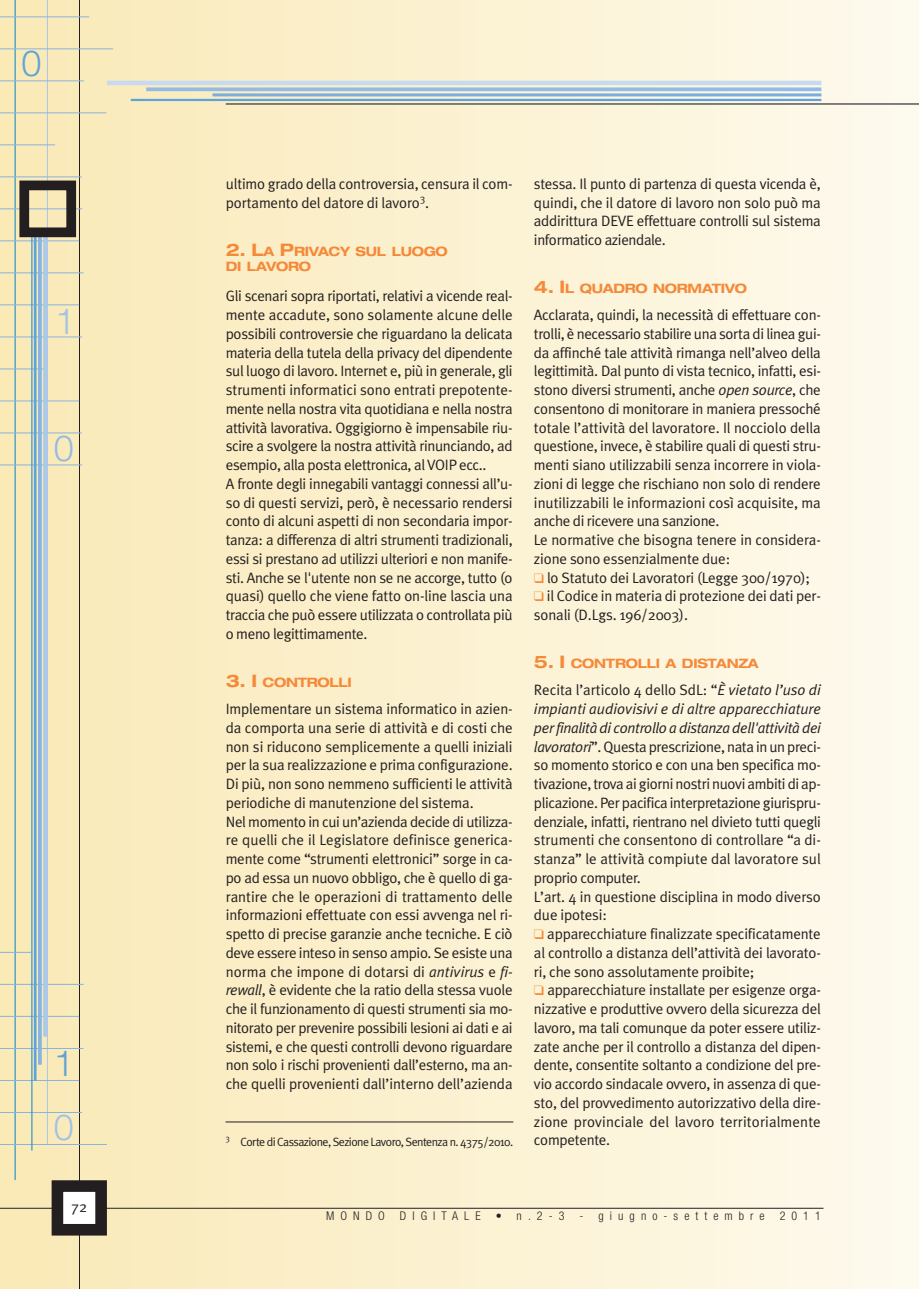
<style>
.page{position:relative;width:919px;height:1289px;background:#fff}
.page>*{position:absolute;margin:0;border:0;box-sizing:border-box;transform-origin:0 0}
.t1{font:300 36px "Helvetica Neue";color:#60a3d8}
.t2{font:300 36px "Helvetica Neue";color:#a1c2e6}
.t3{font:300 36px "Helvetica Neue";color:#94bbe3}
.t4{font:15px/18.8px "Meta Plus Normal";letter-spacing:-.02em;color:#231f20}
.t5{font:700 expanded 12.9px/15px "Helvetica Neue";letter-spacing:-.02em;color:#f58938}
.t6{font:12px "Meta Plus Normal";letter-spacing:-.05em;color:#231f20}
.t7{font:300 condensed 12px "Helvetica Neue";letter-spacing:.505em;color:#231f20}
.s1{font-size:17.25px}
.s2{font-style:italic}
.s3{color:#f58938}
</style>
<div class="page">
<div style="left:906px;top:0;width:12px;height:1288px;background:#fdfaef"></div>
<div style="left:0;top:0;width:906px;height:1288px;background:linear-gradient(to right,#f8e8b6,#fefaed)"></div>
<hr style="left:47px;top:0;width:1px;height:1143px;background:#acc9e9">
<hr style="left:0;top:1207px;width:823px;height:1px;background:#231f20">
<hr style="left:107px;top:81px;width:714px;height:4px;background:#c6daf0">
<svg style="left:146px;top:87px;width:675px;height:4px;background:#9fc0e1"></svg>
<hr style="left:131px;top:99px;width:690px;height:2px;background:#60a3d8">
<hr style="left:15px;top:0;width:1px;height:1179px;background:#0085c9">
<hr style="left:79px;top:0;width:1px;height:1288px;background:#231f20">
<hr style="left:0;top:17px;width:89px;height:1px;background:#87b5e0">
<hr style="left:0;top:48px;width:113px;height:1px;background:#87b5e0">
<hr style="left:0;top:80px;width:84px;height:1px;background:#87b5e0">
<hr style="left:0;top:112px;width:106px;height:1px;background:#87b5e0">
<hr style="left:0;top:144px;width:55px;height:1px;background:#87b5e0">
<hr style="left:0;top:176px;width:82px;height:1px;background:#87b5e0">
<hr style="left:0;top:208px;width:82px;height:1px;background:#87b5e0">
<hr style="left:0;top:240px;width:79px;height:1px;background:#87b5e0">
<hr style="left:0;top:272px;width:84px;height:1px;background:#87b5e0">
<hr style="left:0;top:304px;width:79px;height:1px;background:#87b5e0">
<hr style="left:0;top:336px;width:82px;height:1px;background:#87b5e0">
<hr style="left:0;top:368px;width:44px;height:1px;background:#87b5e0">
<hr style="left:0;top:400px;width:79px;height:1px;background:#87b5e0">
<hr style="left:0;top:432px;width:82px;height:1px;background:#87b5e0">
<hr style="left:0;top:464px;width:82px;height:1px;background:#87b5e0">
<hr style="left:0;top:952px;width:31px;height:1px;background:#87b5e0">
<hr style="left:0;top:984px;width:84px;height:1px;background:#87b5e0">
<hr style="left:0;top:1015px;width:79px;height:1px;background:#87b5e0">
<hr style="left:0;top:1048px;width:83px;height:1px;background:#87b5e0">
<hr style="left:0;top:1080px;width:79px;height:1px;background:#87b5e0">
<hr style="left:0;top:1112px;width:82px;height:1px;background:#87b5e0">
<hr style="left:0;top:1144px;width:107px;height:1px;background:#87b5e0">
<svg style="left:38px;top:237px;width:4px;height:827px;background:#8db7dd"></svg>
<hr style="left:34px;top:232px;width:3px;height:848px;background:#60a3d8">
<hr style="left:31px;top:235px;width:1px;height:915px;background:#178dce">
<div style="left:57px;top:1185px;width:44px;height:44px;background:#fff"></div>
<div style="left:52px;top:1180px;width:55px;height:55px;border:12px solid #231f20"></div>
<hr style="left:226px;top:103px;width:692px;height:2px;background:#57585a">
<div style="left:43px;top:232px;width:5px;height:804px;background:#acc9e9"></div>
<hr style="left:212px;top:93px;width:609px;height:3px;background:#79aede">
<div style="left:19px;top:180px;width:57px;height:57px;border:10px solid #231f20"></div>
<hr style="left:225px;top:1121px;width:288px;height:1px;background:#231f20">
<h1 class="t1" style="left:21px;top:51px;width:22px">0</h1>
<h1 class="t2" style="left:55px;top:308px;width:22px">1</h1>
<h1 class="t3" style="left:54px;top:435px;width:22px">0</h1>
<h1 class="t1" style="left:54px;top:1049px;width:22px">1</h1>
<h1 class="t2" style="left:54px;top:1113px;width:22px">0</h1>
<p class="t4" style="left:71px;top:1197px;width:18px">72</p>
<p class="t4" style="left:226px;top:174px;width:288px">ultimo grado della controversia, censura il com&shy;portamento del datore di lavoro<sup>3</sup>.</p>
<p class="t5" style="left:226px;top:245px;width:223px"><span class="s1">2. L</span>A <span class="s1">P</span>RIVACY SUL LUOGO<br>DI LAVORO</p>
<p class="t4" style="left:226px;top:287px;width:288px">Gli scenari sopra riportati, relativi a vicende real&shy;mente accadute, sono solamente alcune delle possibili controversie che riguardano la delicata materia della tutela della privacy del dipendente sul luogo di lavoro. Internet e, più in generale, gli strumenti informatici sono entrati prepotente&shy;mente nella nostra vita quotidiana e nella nostra attività lavorativa. Oggigiorno è impensabile riu&shy;scire a svolgere la nostra attività rinunciando, ad esempio, alla posta elettronica, al VOIP ecc..<br>A fronte degli innegabili vantaggi connessi all’u&shy;so di questi servizi, però, è necessario rendersi conto di alcuni aspetti di non secondaria impor&shy;tanza: a differenza di altri strumenti tradizionali, essi si prestano ad utilizzi ulteriori e non manife&shy;sti. Anche se l'utente non se ne accorge, tutto (o quasi) quello che viene fatto on-line lascia una traccia che può essere utilizzata o controllata più o meno legittimamente.</p>
<p class="t5" style="left:226px;top:676px;width:128px"><span class="s1">3. I</span> CONTROLLI</p>
<p class="t4" style="left:226px;top:699px;width:288px">Implementare un sistema informatico in azien&shy;da comporta una serie di attività e di costi che non si riducono semplicemente a quelli iniziali per la sua realizzazione e prima configurazione.<br>Di più, non sono nemmeno sufficienti le attività periodiche di manutenzione del sistema.<br>Nel momento in cui un’azienda decide di utilizza&shy;re quelli che il Legislatore definisce generica&shy;mente come “strumenti elettronici” sorge in ca&shy;po ad essa un nuovo obbligo, che è quello di ga&shy;rantire che le operazioni di trattamento delle informazioni effettuate con essi avvenga nel ri&shy;spetto di precise garanzie anche tecniche. E ciò deve essere inteso in senso ampio. Se esiste una norma che impone di dotarsi di <span class="s2">antivirus</span> e <span class="s2">fi&shy;rewall</span>, è evidente che la ratio della stessa vuole che il funzionamento di questi strumenti sia mo&shy;nitorato per prevenire possibili lesioni ai dati e ai sistemi, e che questi controlli devono riguardare non solo i rischi provenienti dall’esterno, ma an&shy;che quelli provenienti dall’interno dell’azienda</p>
<p class="t6" style="left:225px;top:1134px;width:289px"><sup>3</sup> Corte di Cassazione, Sezione Lavoro, Sentenza n. 4375/2010.</p>
<p class="t4" style="left:534px;top:174px;width:288px;text-align:justify">stessa. Il punto di partenza di questa vicenda è, quindi, che il datore di lavoro non solo può ma addirittura DEVE effettuare controlli sul sistema informatico aziendale.</p>
<p class="t5" style="left:534px;top:282px;width:215px"><span class="s1">4. I</span>L QUADRO NORMATIVO</p>
<p class="t4" style="left:534px;top:305px;width:288px">Acclarata, quindi, la necessità di effettuare con&shy;trolli, è necessario stabilire una sorta di linea gui&shy;da affinché tale attività rimanga nell’alveo della legittimità. Dal punto di vista tecnico, infatti, esi&shy;stono diversi strumenti, anche <span class="s2">open source</span>, che consentono di monitorare in maniera pressoché totale l’attività del lavoratore. Il nocciolo della questione, invece, è stabilire quali di questi stru&shy;menti siano utilizzabili senza incorrere in viola&shy;zioni di legge che rischiano non solo di rendere inutilizzabili le informazioni così acquisite, ma anche di ricevere una sanzione.<br>Le normative che bisogna tenere in considera&shy;zione sono essenzialmente due:</p>
<p class="t4" style="left:534px;top:568px;width:278px"><span class="s3">❑</span> lo Statuto dei Lavoratori (Legge 300/1970);</p>
<p class="t4" style="left:534px;top:587px;width:288px"><span class="s3">❑</span> il Codice in materia di protezione dei dati per&shy;sonali (D.Lgs. 196/2003).</p>
<p class="t5" style="left:534px;top:657px;width:226px"><span class="s1">5. I</span> CONTROLLI A DISTANZA</p>
<p class="t4" style="left:534px;top:680px;width:288px">Recita l’articolo 4 dello SdL: “<span class="s2">È vietato l’uso di impianti audiovisivi e di altre apparecchiature per finalità di controllo a distanza dell'attività dei lavoratori</span>”. Questa prescrizione, nata in un preci&shy;so momento storico e con una ben specifica mo&shy;tivazione, trova ai giorni nostri nuovi ambiti di ap&shy;plicazione. Per pacifica interpretazione giurispru&shy;denziale, infatti, rientrano nel divieto tutti quegli strumenti che consentono di controllare “a di&shy;stanza” le attività compiute dal lavoratore sul proprio computer.<br>L’art. 4 in questione disciplina in modo diverso due ipotesi:</p>
<p class="t4" style="left:534px;top:924px;width:288px;text-align:justify"><span class="s3">❑</span> apparecchiature finalizzate specificatamente al controllo a distanza dell’attività dei lavorato&shy;ri, che sono assolutamente proibite;</p>
<p class="t4" style="left:534px;top:980px;width:288px;text-align:justify"><span class="s3">❑</span> apparecchiature installate per esigenze orga&shy;nizzative e produttive ovvero della sicurezza del lavoro, ma tali comunque da poter essere utiliz&shy;zate anche per il controllo a distanza del dipen&shy;dente, consentite soltanto a condizione del pre&shy;vio accordo sindacale ovvero, in assenza di que&shy;sto, del provvedimento autorizzativo della dire&shy;zione provinciale del lavoro territorialmente competente.</p>
<p class="t7" style="left:326px;top:1211px;width:496px">MONDO DIGITALE • n.2-3 - giugno-settembre 2011</p>
</div>
